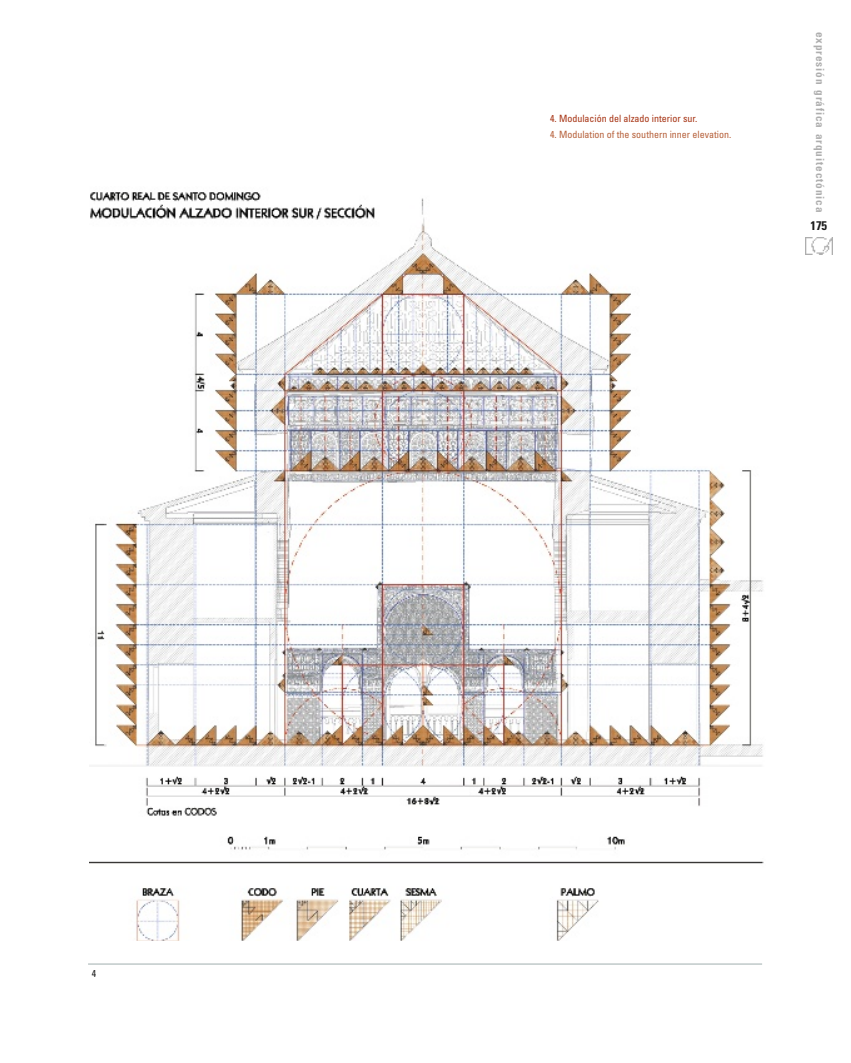
<style>
.page{position:relative;width:851px;height:1063px;background:#fff}
.page>*{position:absolute;margin:0;border:0;box-sizing:border-box;transform-origin:0 0}
.t1{font:700 condensed 12.5px "Univers";color:#1c1c1c}
.t2{font:700 condensed 11.25px "Univers";letter-spacing:.08em;color:#aeaeae}
.t3{font:condensed 10px "Univers";color:#b6603a}
.t4{font:condensed 10px "Univers";color:#a63212}
.t5{font:condensed 10px "Univers";color:#1c1c1c}
</style>
<div class="page">
<img style="left:805px;top:237px;width:27px;height:18px">
<img style="left:90px;top:192px;width:674px;height:749px">
<hr style="left:88px;top:963px;width:674px;height:2px;background:#b3bfbf">
<p class="t5" style="left:92px;top:969px;width:6px">4</p>
<p class="t4" style="left:550px;top:115px;width:148px">4. Modulación del alzado interior sur.</p>
<p class="t3" style="left:550px;top:131px;width:183px">4. Modulation of the southern inner elevation.</p>
<p class="t2" style="left:824px;top:32px;width:182px;rotate:90deg">expresión gráfica arquitectónica</p>
<p class="t1" style="left:810px;top:220px;width:18px">175</p>
</div>
